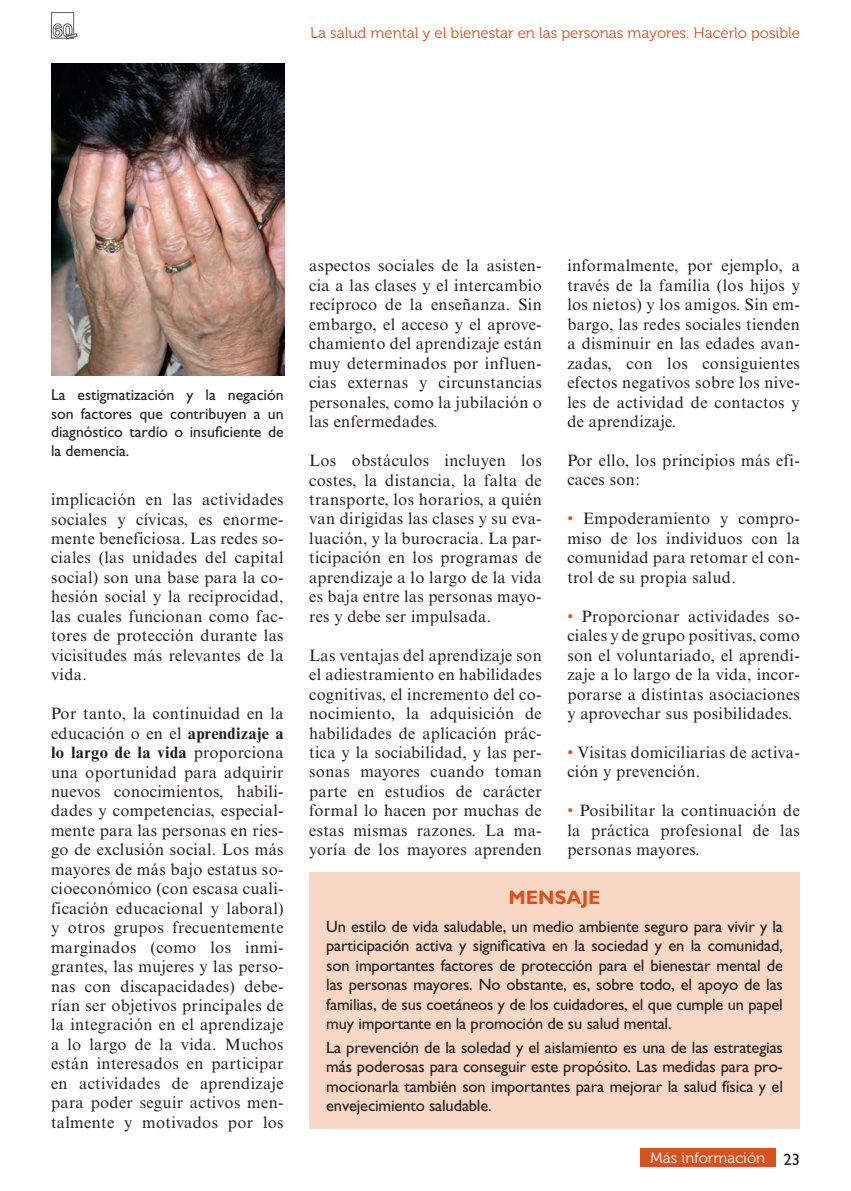
<style>
.page{position:relative;width:851px;height:1191px;background:#fff}
.page>*{position:absolute;margin:0;border:0;box-sizing:border-box;transform-origin:0 0}
.TITULO_RECUADRO{font:700 19.5px "Gill Sans";color:#da511d}
.TEXTO_CORRIDO_CAPITU{font:16.5px/19.5px "Times New Roman MT Std";letter-spacing:.02em;color:#231f20;text-align:justify}
.TEXTO_RECUDRO{font:16.5px/19.5px "Gill Sans";letter-spacing:-.01em;color:#231f20;text-align:justify}
.PIE_DE_FOTO{font:15.75px/18.8px "Gill Sans";color:#231f20;text-align:justify}
.t1{font:15px "Museo 300";color:#da511d}
.t2{font:15px "Museo 300";color:#fff}
.s1{font-weight:700}
.s2{color:#da511d}
</style>
<div class="page">
<div style="left:640px;top:1148px;width:135px;height:18px;background:#da511d"></div>
<div style="left:309px;top:871px;width:490px;height:257px;background:#f8d8c4"></div>
<img style="left:51px;top:64px;width:233px;height:311px">
<svg style="left:51px;top:12px;width:26px;height:27px"></svg>
<p class="t1" style="left:310px;top:25px;width:491px">La salud mental y el bienestar en las personas mayores. Hacerlo posible</p>
<p class="PIE_DE_FOTO" style="left:51px;top:385px;width:234px">La estigmatización y la negación son factores que contribuyen a un diagnóstico tardío o insuficiente de la demencia.</p>
<p class="TEXTO_CORRIDO_CAPITU" style="left:51px;top:490px;width:234px">implicación en las actividades sociales y cívicas, es enorme&shy;mente beneficiosa. Las redes so&shy;ciales (las unidades del capital social) son una base para la co&shy;hesión social y la reciprocidad, las cuales funcionan como fac&shy;tores de protección durante las vicisitudes más relevantes de la vida.</p>
<p class="TEXTO_CORRIDO_CAPITU" style="left:51px;top:704px;width:234px">Por tanto, la continuidad en la educación o en el <span class="s1">aprendizaje a lo largo de la vida</span> proporciona una oportunidad para adquirir nuevos conocimientos, habili&shy;dades y competencias, especial&shy;mente para las personas en ries&shy;go de exclusión social. Los más mayores de más bajo estatus so&shy;cioeconómico (con escasa cuali&shy;ficación educacional y laboral) y otros grupos frecuentemente marginados (como los inmi&shy;grantes, las mujeres y las perso&shy;nas con discapacidades) debe&shy;rían ser objetivos principales de la integración en el aprendizaje a lo largo de la vida. Muchos están interesados en participar en actividades de aprendizaje para poder seguir activos men&shy;talmente y motivados por los</p>
<p class="TEXTO_CORRIDO_CAPITU" style="left:309px;top:256px;width:234px">aspectos sociales de la asisten&shy;cia a las clases y el intercambio recíproco de la enseñanza. Sin embargo, el acceso y el aprove&shy;chamiento del aprendizaje están muy determinados por influen&shy;cias externas y circunstancias personales, como la jubilación o las enfermedades.</p>
<p class="TEXTO_CORRIDO_CAPITU" style="left:309px;top:451px;width:234px">Los obstáculos incluyen los costes, la distancia, la falta de transporte, los horarios, a quién van dirigidas las clases y su eva&shy;luación, y la burocracia. La par&shy;ticipación en los programas de aprendizaje a lo largo de la vida es baja entre las personas mayo&shy;res y debe ser impulsada.</p>
<p class="TEXTO_CORRIDO_CAPITU" style="left:309px;top:645px;width:234px">Las ventajas del aprendizaje son el adiestramiento en habilidades cognitivas, el incremento del co&shy;nocimiento, la adquisición de habilidades de aplicación prác&shy;tica y la sociabilidad, y las per&shy;sonas mayores cuando toman parte en estudios de carácter formal lo hacen por muchas de estas mismas razones. La ma&shy;yoría de los mayores aprenden</p>
<p class="TEXTO_CORRIDO_CAPITU" style="left:567px;top:256px;width:234px">informalmente, por ejemplo, a través de la familia (los hijos y los nietos) y los amigos. Sin em&shy;bargo, las redes sociales tienden a disminuir en las edades avan&shy;zadas, con los consiguientes efectos negativos sobre los nive&shy;les de actividad de contactos y de aprendizaje.</p>
<p class="TEXTO_CORRIDO_CAPITU" style="left:567px;top:451px;width:234px">Por ello, los principios más efi&shy;caces son:</p>
<p class="TEXTO_CORRIDO_CAPITU" style="left:567px;top:509px;width:234px"><span class="s2">•</span> Empoderamiento y compro&shy;miso de los individuos con la comunidad para retomar el con&shy;trol de su propia salud.</p>
<p class="TEXTO_CORRIDO_CAPITU" style="left:567px;top:606px;width:234px"><span class="s2">•</span> Proporcionar actividades so&shy;ciales y de grupo positivas, como son el voluntariado, el aprendi&shy;zaje a lo largo de la vida, incor&shy;porarse a distintas asociaciones y aprovechar sus posibilidades.</p>
<p class="TEXTO_CORRIDO_CAPITU" style="left:567px;top:742px;width:234px"><span class="s2">•</span> Visitas domiciliarias de activa&shy;ción y prevención.</p>
<p class="TEXTO_CORRIDO_CAPITU" style="left:567px;top:801px;width:234px"><span class="s2">•</span> Posibilitar la continuación de la práctica profesional de las personas mayores.</p>
<p class="TITULO_RECUADRO" style="left:508px;top:885px;width:93px">MENSAJE</p>
<p class="TEXTO_RECUDRO" style="left:326px;top:916px;width:458px">Un estilo de vida saludable, un medio ambiente seguro para vivir y la participación activa y significativa en la sociedad y en la comunidad, son importantes factores de protección para el bienestar mental de las personas mayores. No obstante, es, sobre todo, el apoyo de las familias, de sus coetáneos y de los cuidadores, el que cumple un papel muy importante en la promoción de su salud mental.</p>
<p class="TEXTO_RECUDRO" style="left:326px;top:1037px;width:458px">La prevención de la soledad y el aislamiento es una de las estrategias más poderosas para conseguir este propósito. Las medidas para pro&shy;mocionarla también son importantes para mejorar la salud física y el envejecimiento saludable.</p>
<p class="t2" style="left:650px;top:1149px;width:116px">Más información</p>
<p class="TEXTO_RECUDRO" style="left:783px;top:1150px;width:18px">23</p>
</div>
